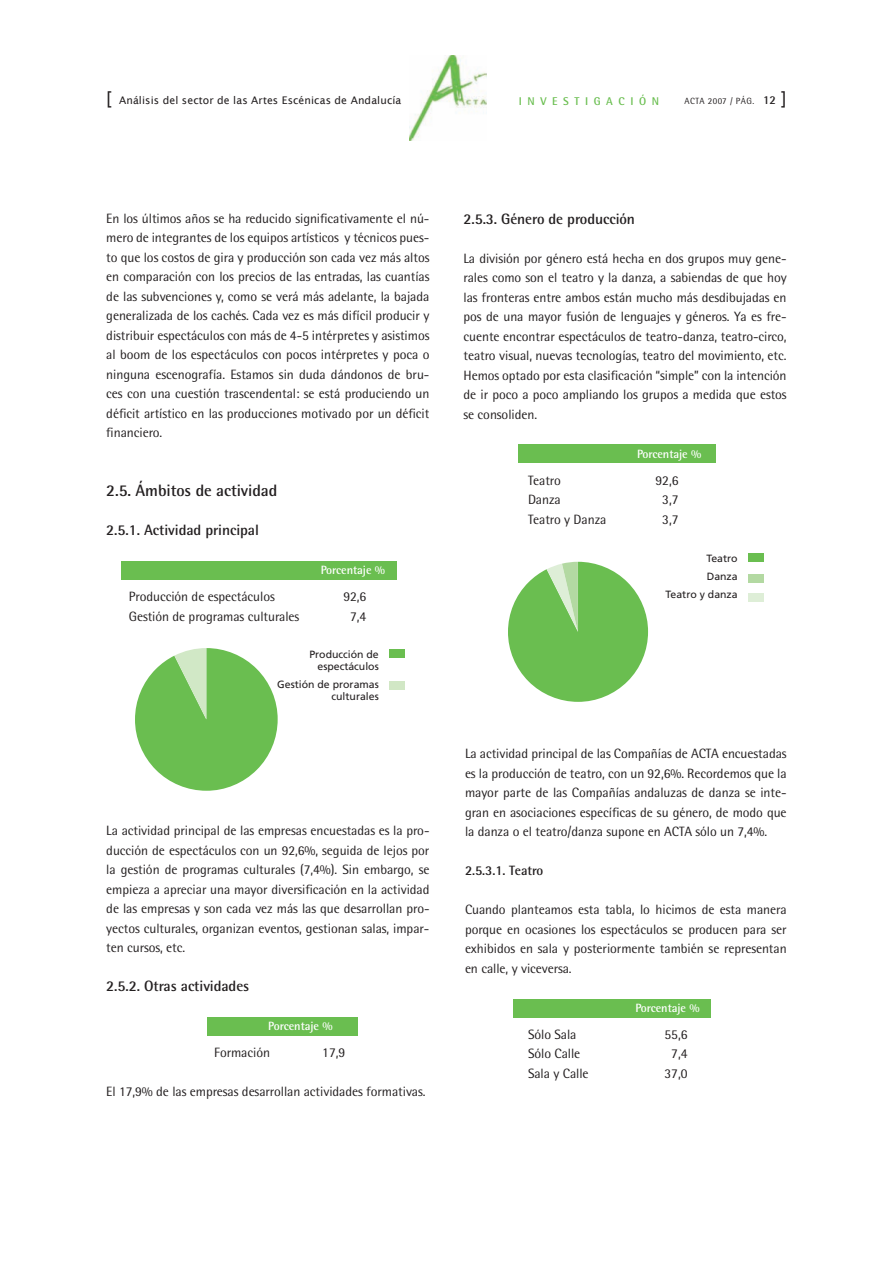
<style>
.page{position:relative;width:893px;height:1263px;background:#fff}
.page>*{position:absolute;margin:0;border:0;box-sizing:border-box;transform-origin:0 0}
.t1{font:700 16.5px "Rotis Semi Sans";color:#231f20}
.t2{font:700 15px "Rotis Semi Sans";letter-spacing:-.005em;color:#231f20}
.t3{font:13.5px/19.5px "Rotis Semi Sans";letter-spacing:-.005em;color:#231f20;text-align:justify}
.t4{font:700 13.5px "Rotis Semi Sans";color:#231f20}
.t5{font:700 12px "Rotis Semi Sans";letter-spacing:-.025em;color:#fff}
.t6{font:700 11.25px "Rotis Semi Sans";color:#6abe50}
.t7{font:10.5px/12px "Frutiger";color:#231f20;text-align:right}
.t8{font:10.5px "Lucida Sans";letter-spacing:.01em;color:#231f20}
.t9{font:9px "Rotis Semi Sans";letter-spacing:.05em;color:#231f20}
.s1{font-size:18px}
.s2{font-weight:700;font-size:12px}
.s3{font-family:"Lucida Sans";font-size:18px}
</style>
<div class="page">
<img style="left:409px;top:56px;width:77px;height:84px">
<div style="left:513px;top:999px;width:197px;height:19px;background:#6abe50"></div>
<div style="left:518px;top:444px;width:198px;height:19px;background:#6abe50"></div>
<div style="left:207px;top:1017px;width:150px;height:19px;background:#6abe50"></div>
<div style="left:122px;top:561px;width:275px;height:18px;background:#6abe50"></div>
<svg style="left:135px;top:648px;width:143px;height:143px"></svg>
<div style="left:389px;top:649px;width:16px;height:9px;background:#6abe50"></div>
<div style="left:389px;top:681px;width:16px;height:9px;background:#d1e7c5"></div>
<svg style="left:508px;top:562px;width:140px;height:140px"></svg>
<div style="left:748px;top:554px;width:16px;height:8px;background:#6abe50"></div>
<div style="left:748px;top:574px;width:16px;height:9px;background:#b3d9a2"></div>
<div style="left:748px;top:593px;width:16px;height:9px;background:#deeed7"></div>
<p class="t8" style="left:106px;top:94px;width:297px"><span class="s1">[</span> Análisis del sector de las Artes Escénicas de Andalucía</p>
<p class="t6" style="left:519px;top:94px;width:12px">INVESTIGACIÓN</p>
<p class="t9" style="left:685px;top:96px;width:104px">ACTA 2007 / PÁG. <span class="s2">12</span> <span class="s3">]</span></p>
<p class="t3" style="left:106px;top:208px;width:325px">En los últimos años se ha reducido significativamente el nú&shy;mero de integrantes de los equipos artísticos y técnicos pues&shy;to que los costos de gira y producción son cada vez más altos en comparación con los precios de las entradas, las cuantías de las subvenciones y, como se verá más adelante, la bajada generalizada de los cachés. Cada vez es más difícil producir y distribuir espectáculos con más de 4-5 intérpretes y asistimos al boom de los espectáculos con pocos intérpretes y poca o ninguna escenografía. Estamos sin duda dándonos de bru&shy;ces con una cuestión trascendental: se está produciendo un déficit artístico en las producciones motivado por un déficit financiero.</p>
<p class="t1" style="left:106px;top:480px;width:173px">2.5. Ámbitos de actividad</p>
<p class="t2" style="left:106px;top:521px;width:154px">2.5.1. Actividad principal</p>
<p class="t5" style="left:321px;top:562px;width:66px">Porcentaje %</p>
<p class="t3" style="left:129px;top:586px;width:148px">Producción de espectáculos</p>
<p class="t3" style="left:343px;top:586px;width:24px">92,6</p>
<p class="t3" style="left:129px;top:606px;width:172px">Gestión de programas culturales</p>
<p class="t3" style="left:350px;top:606px;width:18px">7,4</p>
<p class="t7" style="left:309px;top:648px;width:71px">Producción de espectáculos</p>
<p class="t7" style="left:277px;top:678px;width:103px">Gestión de proramas culturales</p>
<p class="t3" style="left:106px;top:820px;width:325px">La actividad principal de las empresas encuestadas es la pro&shy;ducción de espectáculos con un 92,6%, seguida de lejos por la gestión de programas culturales (7,4%). Sin embargo, se empieza a apreciar una mayor diversificación en la actividad de las empresas y son cada vez más las que desarrollan pro&shy;yectos culturales, organizan eventos, gestionan salas, impar&shy;ten cursos, etc.</p>
<p class="t2" style="left:106px;top:977px;width:144px">2.5.2. Otras actividades</p>
<p class="t5" style="left:268px;top:1018px;width:66px">Porcentaje %</p>
<p class="t3" style="left:214px;top:1042px;width:57px">Formación</p>
<p class="t3" style="left:322px;top:1042px;width:24px">17,9</p>
<p class="t3" style="left:106px;top:1081px;width:321px">El 17,9% de las empresas desarrollan actividades formativas.</p>
<p class="t2" style="left:463px;top:210px;width:173px">2.5.3. Género de producción</p>
<p class="t3" style="left:463px;top:249px;width:325px">La división por género está hecha en dos grupos muy gene&shy;rales como son el teatro y la danza, a sabiendas de que hoy las fronteras entre ambos están mucho más desdibujadas en pos de una mayor fusión de lenguajes y géneros. Ya es fre&shy;cuente encontrar espectáculos de teatro-danza, teatro-circo, teatro visual, nuevas tecnologías, teatro del movimiento, etc.<br>Hemos optado por esta clasificación “simple” con la intención de ir poco a poco ampliando los grupos a medida que estos se consoliden.</p>
<p class="t5" style="left:637px;top:447px;width:66px">Porcentaje %</p>
<p class="t3" style="left:528px;top:471px;width:34px">Teatro</p>
<p class="t3" style="left:656px;top:471px;width:24px">92,6</p>
<p class="t3" style="left:528px;top:490px;width:34px">Danza</p>
<p class="t3" style="left:662px;top:490px;width:18px">3,7</p>
<p class="t3" style="left:528px;top:509px;width:80px">Teatro y Danza</p>
<p class="t3" style="left:662px;top:509px;width:18px">3,7</p>
<p class="t7" style="left:665px;top:549px;width:74px;line-height:18px">Teatro<br>Danza<br>Teatro y danza</p>
<p class="t3" style="left:465px;top:743px;width:323px">La actividad principal de las Compañías de ACTA encuestadas es la producción de teatro, con un 92,6%. Recordemos que la mayor parte de las Compañías andaluzas de danza se inte&shy;gran en asociaciones específicas de su género, de modo que la danza o el teatro/danza supone en ACTA sólo un 7,4%.</p>
<p class="t4" style="left:465px;top:862px;width:80px">2.5.3.1. Teatro</p>
<p class="t3" style="left:465px;top:899px;width:323px">Cuando planteamos esta tabla, lo hicimos de esta manera porque en ocasiones los espectáculos se producen para ser exhibidos en sala y posteriormente también se representan en calle, y viceversa.</p>
<p class="t5" style="left:635px;top:1000px;width:66px">Porcentaje %</p>
<p class="t3" style="left:528px;top:1024px;width:50px">Sólo Sala</p>
<p class="t3" style="left:665px;top:1024px;width:24px">55,6</p>
<p class="t3" style="left:528px;top:1044px;width:54px">Sólo Calle</p>
<p class="t3" style="left:671px;top:1044px;width:18px">7,4</p>
<p class="t3" style="left:528px;top:1063px;width:62px">Sala y Calle</p>
<p class="t3" style="left:665px;top:1063px;width:24px">37,0</p>
</div>
